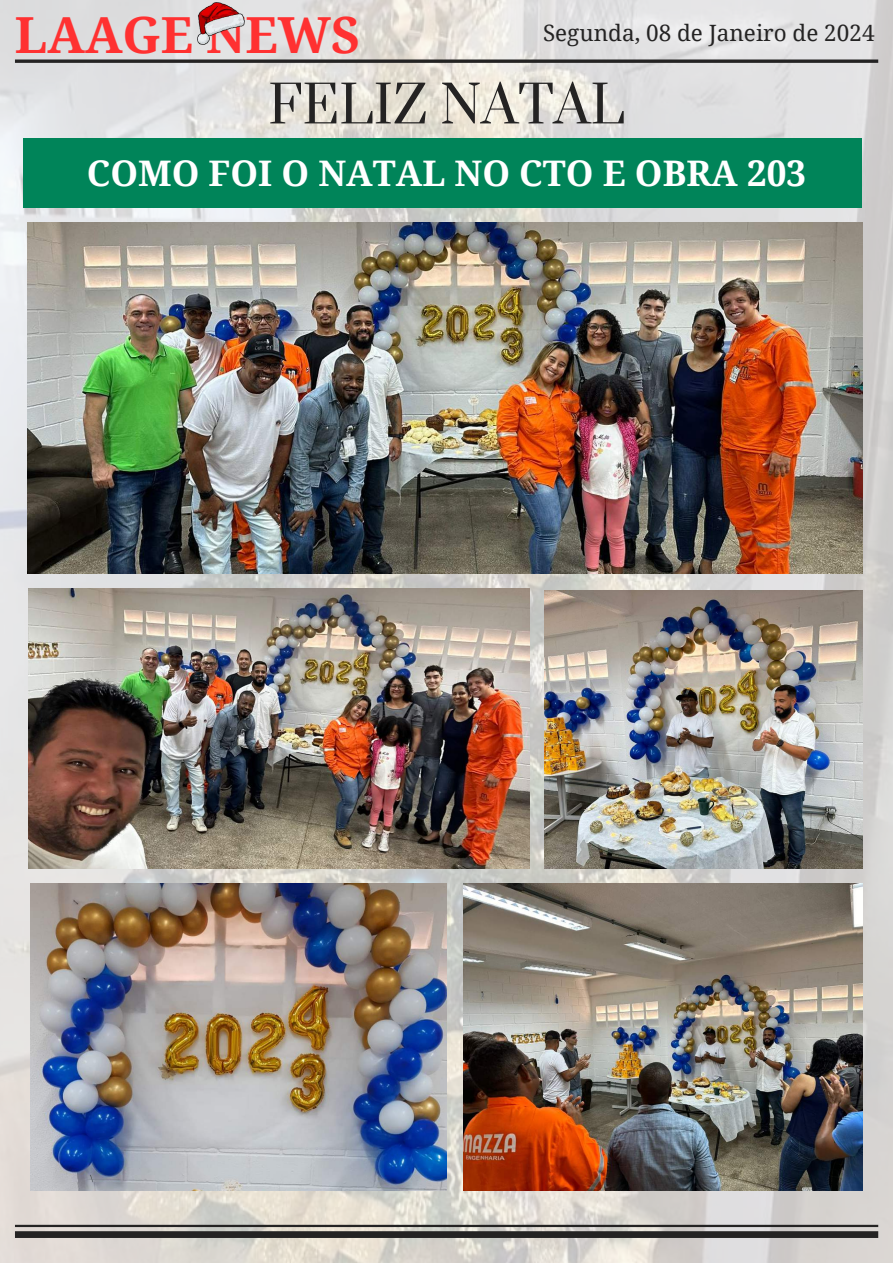
<style>
.page{position:relative;width:893px;height:1263px;background:#fff}
.page>*{position:absolute;margin:0;border:0;box-sizing:border-box;transform-origin:0 0}
.t1{font:51px "Prata";color:#242323}
.t2{font:700 49.8px "Droid Serif";color:#ff3131}
.t3{font:700 35.25px "Droid Serif";color:#fff}
.t4{font:22.5px "Droid Serif";color:#242323}
</style>
<div class="page">
<img style="left:0;top:0;width:893px;height:1263px">
<img style="left:27px;top:222px;width:835px;height:352px">
<div style="left:15px;top:1231px;width:863px;height:7px;background:#242323"></div>
<hr style="left:15px;top:1225px;width:863px;height:2px;background:#242323">
<svg style="left:15px;top:59px;width:863px;height:4px;background:#41403f"></svg>
<div style="left:23px;top:138px;width:839px;height:69px;background:#008459"></div>
<img style="left:31px;top:883px;width:416px;height:307px">
<img style="left:464px;top:883px;width:398px;height:307px">
<img style="left:197px;top:2px;width:47px;height:43px">
<img style="left:28px;top:588px;width:502px;height:281px">
<img style="left:545px;top:590px;width:317px;height:279px">
<h2 class="t2" style="left:15px;top:7px;width:347px">LAAGE NEWS</h2>
<p class="t4" style="left:543px;top:20px;width:333px">Segunda, 08 de Janeiro de 2024</p>
<h1 class="t1" style="left:268px;top:73px;width:358px">FELIZ NATAL</h1>
<p class="t3" style="left:87px;top:153px;width:721px">COMO FOI O NATAL NO CTO E OBRA 203</p>
</div>
